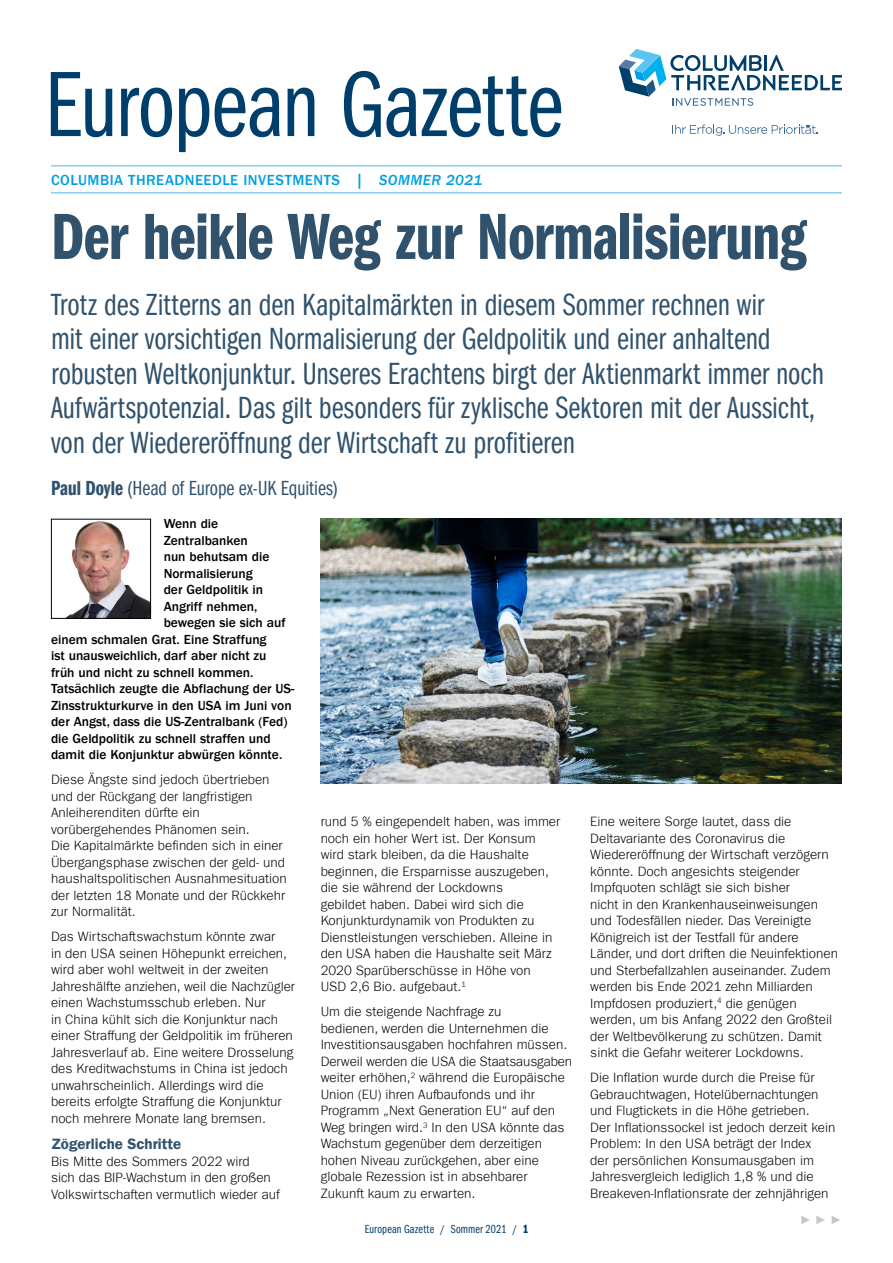
<style>
.page{position:relative;width:893px;height:1263px;background:#fff}
.page>*{position:absolute;margin:0;border:0;box-sizing:border-box;transform-origin:0 0}
.t1{font:96px "ITC Frank Gofor Ameriprise Bk Cm";letter-spacing:-.015em;color:#003e6b}
.t2{font:67.5px "ITC Frank Gofor Ameriprise Dm Cm";letter-spacing:-.01em;color:#30526d}
.t3{font:31.5px/34.5px "ITC Frank Gofor Ameriprise Bk Cm";letter-spacing:-.005em;color:#30526d}
.t4{font:21px "ITC Frank Gofor Ameriprise Bk Cm";color:#30526d}
.t5{font:500 15px "ITC Frank Gofor Ameriprise";letter-spacing:.035em;color:#009fe3}
.t6{font:15px "ITC Frank Gofor Ameriprise Dm";color:#30526d}
.t7{font:300 13.5px/16.5px "ITC Frank Gofor Ameriprise";color:#000}
.t8{font:500 13.5px "ITC Frank Gofor Ameriprise";color:#000}
.t9{font:12px "ITC Frank Gofor Ameriprise Bk Cm";letter-spacing:.015em;color:#003e6b}
.t10{font:12px "Arial";color:#c6c6c6}
.s1{font-style:italic}
.s2{font-family:"ITC Frank Gofor Ameriprise Dm Cm"}
</style>
<div class="page">
<img style="left:67px;top:521px;width:82px;height:96px">
<div style="left:51px;top:519px;width:100px;height:100px;border:1px solid #000"></div>
<hr style="left:51px;top:165px;width:791px;height:2px;background:#83d0f5">
<hr style="left:51px;top:192px;width:791px;height:2px;background:#83d0f5">
<svg style="left:619px;top:49px;width:223px;height:57px"></svg>
<svg style="left:672px;top:125px;width:146px;height:11px"></svg>
<img style="left:321px;top:519px;width:521px;height:264px">
<h1 class="t1" style="left:45px;top:52px;width:520px">European Gazette</h1>
<p class="t5" style="left:51px;top:171px;width:433px">COLUMBIA THREADNEEDLE INVESTMENTS | <span class="s1">SOMMER 2021</span></p>
<h2 class="t2" style="left:51px;top:199px;width:757px">Der heikle Weg zur Normalisierung</h2>
<p class="t3" style="left:51px;top:288px;width:774px">Trotz des Zitterns an den Kapitalmärkten in diesem Sommer rechnen wir<br>mit einer vorsichtigen Normalisierung der Geldpolitik und einer anhaltend robusten Weltkonjunktur. Unseres Erachtens birgt der Aktienmarkt immer noch Aufwärtspotenzial. Das gilt besonders für zyklische Sektoren mit der Aussicht, von der Wiedereröffnung der Wirtschaft zu profitieren</p>
<h3 class="t4" style="left:51px;top:477px;width:288px"><span class="s2">Paul Doyle</span> (Head of Europe ex-UK Equities)</h3>
<p class="t8" style="left:164px;top:516px;width:56px">Wenn die</p>
<p class="t8" style="left:164px;top:532px;width:86px">Zentralbanken</p>
<p class="t8" style="left:164px;top:549px;width:107px">nun behutsam die</p>
<p class="t8" style="left:164px;top:565px;width:91px">Normalisierung</p>
<p class="t8" style="left:164px;top:582px;width:101px">der Geldpolitik in</p>
<p class="t8" style="left:164px;top:598px;width:95px">Angriff nehmen,</p>
<p class="t8" style="left:164px;top:615px;width:123px">bewegen sie sich auf</p>
<p class="t8" style="left:51px;top:631px;width:217px">einem schmalen Grat. Eine Straffung</p>
<p class="t8" style="left:51px;top:648px;width:217px">ist unausweichlich, darf aber nicht zu</p>
<p class="t8" style="left:51px;top:664px;width:204px">früh und nicht zu schnell kommen.</p>
<p class="t8" style="left:51px;top:681px;width:245px">Tatsächlich zeugte die Abflachung der US-</p>
<p class="t8" style="left:51px;top:697px;width:242px">Zinsstrukturkurve in den USA im Juni von</p>
<p class="t8" style="left:51px;top:714px;width:238px">der Angst, dass die US-Zentralbank (Fed)</p>
<p class="t8" style="left:51px;top:730px;width:221px">die Geldpolitik zu schnell straffen und</p>
<p class="t8" style="left:51px;top:747px;width:233px">damit die Konjunktur abwürgen könnte.</p>
<p class="t7" style="left:51px;top:771px;width:237px">Diese Ängste sind jedoch übertrieben und der Rückgang der langfristigen Anleiherenditen dürfte ein vorübergehendes Phänomen sein.<br>Die Kapitalmärkte befinden sich in einer Übergangsphase zwischen der geld- und haushaltspolitischen Ausnahmesituation der letzten 18 Monate und der Rückkehr zur Normalität.</p>
<p class="t7" style="left:51px;top:928px;width:246px">Das Wirtschaftswachstum könnte zwar<br>in den USA seinen Höhepunkt erreichen, wird aber wohl weltweit in der zweiten Jahreshälfte anziehen, weil die Nachzügler einen Wachstumsschub erleben. Nur<br>in China kühlt sich die Konjunktur nach einer Straffung der Geldpolitik im früheren Jahresverlauf ab. Eine weitere Drosselung des Kreditwachstums in China ist jedoch unwahrscheinlich. Allerdings wird die bereits erfolgte Straffung die Konjunktur noch mehrere Monate lang bremsen.</p>
<p class="t6" style="left:51px;top:1135px;width:132px">Zögerliche Schritte</p>
<p class="t7" style="left:51px;top:1153px;width:230px">Bis Mitte des Sommers 2022 wird<br>sich das BIP-Wachstum in den großen<br>Volkswirtschaften vermutlich wieder auf</p>
<p class="t7" style="left:321px;top:814px;width:241px">rund 5 % eingependelt haben, was immer noch ein hoher Wert ist. Der Konsum wird stark bleiben, da die Haushalte beginnen, die Ersparnisse auszugeben, die sie während der Lockdowns<br>gebildet haben. Dabei wird sich die Konjunkturdynamik von Produkten zu Dienstleistungen verschieben. Alleine in den USA haben die Haushalte seit März 2020 Sparüberschüsse in Höhe von<br>USD 2,6 Bio. aufgebaut.<sup>1</sup></p>
<p class="t7" style="left:321px;top:1004px;width:253px">Um die steigende Nachfrage zu<br>bedienen, werden die Unternehmen die Investitionsausgaben hochfahren müssen.<br>Derweil werden die USA die Staatsausgaben weiter erhöhen,<sup>2</sup> während die Europäische Union (EU) ihren Aufbaufonds und ihr Programm „Next Generation EU“ auf den Weg bringen wird.<sup>3</sup> In den USA könnte das Wachstum gegenüber dem derzeitigen hohen Niveau zurückgehen, aber eine globale Rezession ist in absehbarer Zukunft kaum zu erwarten.</p>
<p class="t9" style="left:365px;top:1222px;width:165px">European Gazette / Sommer 2021 / <span class="s2">1</span></p>
<p class="t7" style="left:590px;top:814px;width:249px">Eine weitere Sorge lautet, dass die Deltavariante des Coronavirus die Wiedereröffnung der Wirtschaft verzögern könnte. Doch angesichts steigender Impfquoten schlägt sie sich bisher<br>nicht in den Krankenhauseinweisungen und Todesfällen nieder. Das Vereinigte Königreich ist der Testfall für andere Länder, und dort driften die Neuinfektionen und Sterbefallzahlen auseinander. Zudem werden bis Ende 2021 zehn Milliarden Impfdosen produziert,<sup>4</sup> die genügen werden, um bis Anfang 2022 den Großteil der Weltbevölkerung zu schützen. Damit sinkt die Gefahr weiterer Lockdowns.</p>
<p class="t7" style="left:590px;top:1070px;width:247px">Die Inflation wurde durch die Preise für Gebrauchtwagen, Hotelübernachtungen und Flugtickets in die Höhe getrieben.<br>Der Inflationssockel ist jedoch derzeit kein Problem: In den USA beträgt der Index<br>der persönlichen Konsumausgaben im Jahresvergleich lediglich 1,8 % und die Breakeven-Inflationsrate der zehnjährigen</p>
<p class="t10" style="left:800px;top:1212px;width:44px">► ► ►</p>
</div>
